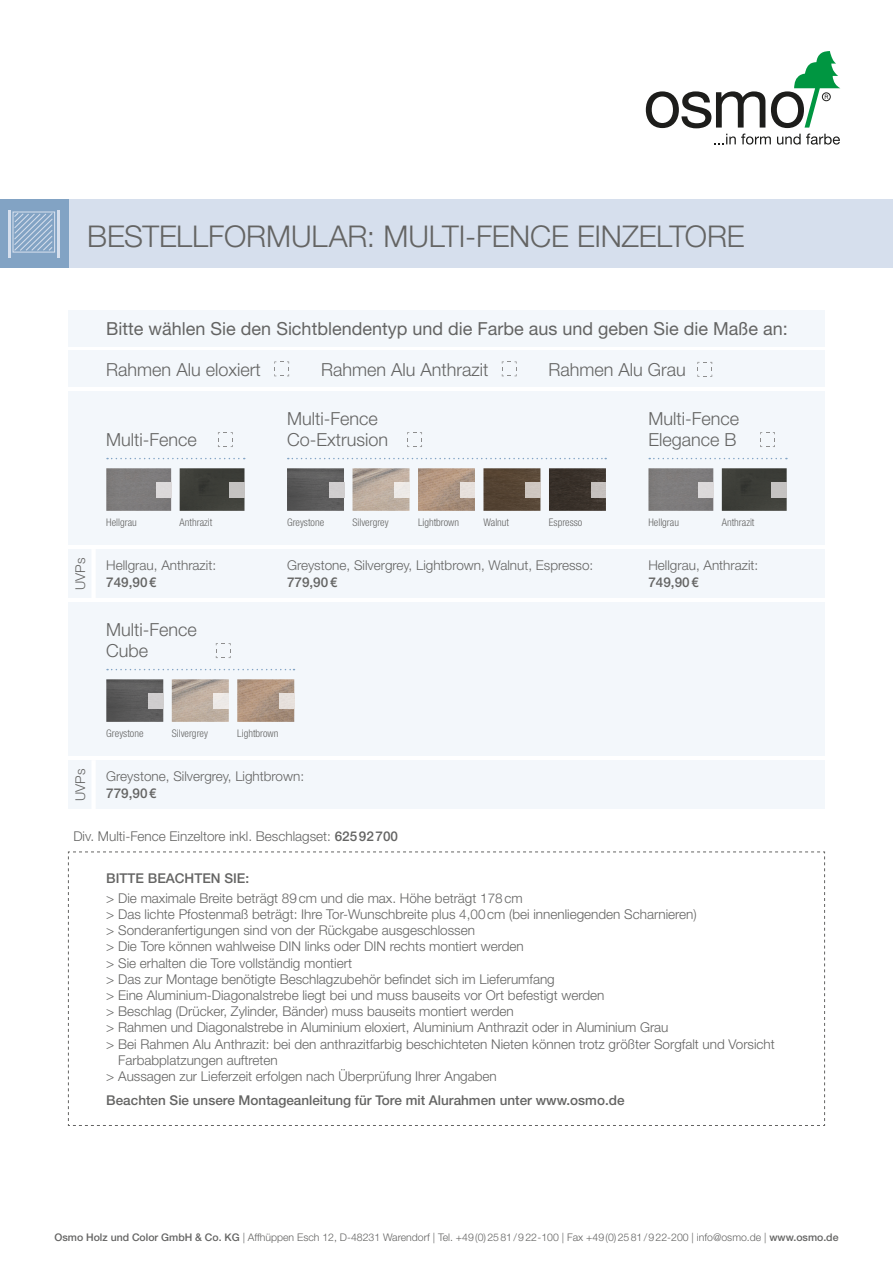
<style>
.page{position:relative;width:893px;height:1263px;background:#fff}
.page>*{position:absolute;margin:0;border:0;box-sizing:border-box;transform-origin:0 0}
.t1{font:300 30px "Helvetica Neue";letter-spacing:-.005em;color:#646463}
.t2{font:300 18px/21.6px "Helvetica Neue";color:#646463}
.t3{font:18px "Helvetica Neue";color:#646463}
.t4{font:300 13.5px "Helvetica Neue";color:#646463}
.t5{font:500 13.5px "Helvetica Neue";color:#646463}
.t6{font:300 10.5px "Helvetica Neue";color:#646463}
.t7{font:300 condensed 10.5px "Helvetica Neue";color:#646463}
.s1{font-weight:500}
</style>
<div class="page">
<svg style="left:714px;top:134px;width:57px;height:11px"></svg>
<svg style="left:777px;top:134px;width:63px;height:11px"></svg>
<svg style="left:771px;top:51px;width:69px;height:77px"></svg>
<svg style="left:646px;top:91px;width:119px;height:37px"></svg>
<div style="left:68px;top:200px;width:825px;height:68px;background:#d6dfed"></div>
<div style="left:0;top:200px;width:68px;height:68px;background:#82a3c4"></div>
<div style="left:12px;top:211px;width:43px;height:42px;border:1px solid #d6dfed"></div>
<hr style="left:8px;top:210px;width:3px;height:48px;background:#d6dfed">
<hr style="left:57px;top:210px;width:3px;height:48px;background:#d6dfed">
<svg style="left:13px;top:212px;width:41px;height:40px"></svg>
<div style="left:68px;top:391px;width:757px;height:154px;background:#f3f7fb"></div>
<div style="left:68px;top:602px;width:757px;height:154px;background:#f3f7fb"></div>
<div style="left:68px;top:310px;width:757px;height:37px;background:#f3f7fb"></div>
<svg style="left:107px;top:458px;width:138px;height:1px"></svg>
<img style="left:106px;top:468px;width:65px;height:43px">
<img style="left:156px;top:482px;width:15px;height:15px">
<svg style="left:218px;top:432px;width:15px;height:15px"></svg>
<svg style="left:649px;top:458px;width:138px;height:1px"></svg>
<img style="left:648px;top:468px;width:65px;height:43px">
<svg style="left:760px;top:432px;width:15px;height:15px"></svg>
<img style="left:698px;top:482px;width:15px;height:15px">
<svg style="left:68px;top:851px;width:757px;height:275px"></svg>
<div style="left:68px;top:549px;width:757px;height:49px;background:#f3f7fb"></div>
<div style="left:68px;top:760px;width:757px;height:49px;background:#f3f7fb"></div>
<svg style="left:288px;top:458px;width:318px;height:1px"></svg>
<img style="left:287px;top:468px;width:57px;height:43px">
<svg style="left:407px;top:432px;width:15px;height:15px"></svg>
<img style="left:483px;top:468px;width:57px;height:43px">
<img style="left:526px;top:482px;width:14px;height:15px">
<img style="left:549px;top:468px;width:57px;height:43px">
<img style="left:591px;top:482px;width:15px;height:15px">
<img style="left:329px;top:482px;width:15px;height:15px">
<img style="left:352px;top:468px;width:57px;height:43px">
<img style="left:395px;top:482px;width:14px;height:15px">
<img style="left:418px;top:468px;width:57px;height:43px">
<img style="left:460px;top:482px;width:15px;height:15px">
<svg style="left:107px;top:669px;width:187px;height:1px"></svg>
<img style="left:106px;top:679px;width:57px;height:43px">
<svg style="left:216px;top:643px;width:15px;height:15px"></svg>
<img style="left:148px;top:693px;width:15px;height:15px">
<img style="left:172px;top:679px;width:57px;height:43px">
<img style="left:214px;top:693px;width:15px;height:15px">
<img style="left:237px;top:679px;width:57px;height:43px">
<img style="left:279px;top:693px;width:15px;height:15px">
<div style="left:91px;top:549px;width:5px;height:49px;background:#fff"></div>
<div style="left:91px;top:760px;width:5px;height:49px;background:#fff"></div>
<img style="left:180px;top:468px;width:64px;height:43px">
<img style="left:230px;top:482px;width:14px;height:15px">
<img style="left:722px;top:468px;width:65px;height:43px">
<img style="left:772px;top:482px;width:15px;height:15px">
<div style="left:68px;top:351px;width:757px;height:36px;background:#f3f7fb"></div>
<svg style="left:274px;top:361px;width:15px;height:16px"></svg>
<svg style="left:502px;top:361px;width:15px;height:16px"></svg>
<svg style="left:697px;top:362px;width:15px;height:15px"></svg>
<h1 class="t1" style="left:87px;top:218px;width:659px">BESTELLFORMULAR: MULTI-FENCE EINZELTORE</h1>
<h2 class="t3" style="left:106px;top:318px;width:683px">Bitte wählen Sie den Sichtblendentyp und die Farbe aus und geben Sie die Maße an:</h2>
<h2 class="t2" style="left:106px;top:358px;width:156px">Rahmen Alu eloxiert</h2>
<h2 class="t2" style="left:321px;top:358px;width:169px">Rahmen Alu Anthrazit</h2>
<h2 class="t2" style="left:549px;top:358px;width:139px">Rahmen Alu Grau</h2>
<h2 class="t2" style="left:106px;top:429px;width:92px">Multi-Fence</h2>
<h2 class="t2" style="left:287px;top:407px;width:102px">Multi-Fence<br>Co-Extrusion</h2>
<h2 class="t2" style="left:648px;top:407px;width:92px">Multi-Fence<br>Elegance B</h2>
<p class="t4" style="left:72px;top:590px;width:34px;rotate:-90deg">UVPs</p>
<p class="t7" style="left:287px;top:516px;width:39px">Greystone</p>
<p class="t7" style="left:352px;top:516px;width:38px">Silvergrey</p>
<p class="t7" style="left:418px;top:516px;width:43px">Lightbrown</p>
<p class="t7" style="left:106px;top:516px;width:32px">Hellgrau</p>
<p class="t7" style="left:483px;top:516px;width:27px">Walnut</p>
<p class="t7" style="left:549px;top:516px;width:35px">Espresso</p>
<p class="t7" style="left:180px;top:516px;width:34px">Anthrazit</p>
<p class="t7" style="left:722px;top:516px;width:34px">Anthrazit</p>
<p class="t7" style="left:648px;top:516px;width:32px">Hellgrau</p>
<p class="t4" style="left:106px;top:557px;width:111px">Hellgrau, Anthrazit:</p>
<p class="t5" style="left:106px;top:574px;width:52px">749,90 €</p>
<h2 class="t2" style="left:106px;top:618px;width:92px">Multi-Fence<br>Cube</h2>
<p class="t4" style="left:287px;top:557px;width:308px">Greystone, Silvergrey, Lightbrown, Walnut, Espresso:</p>
<p class="t5" style="left:287px;top:574px;width:52px">779,90 €</p>
<p class="t4" style="left:648px;top:557px;width:111px">Hellgrau, Anthrazit:</p>
<p class="t5" style="left:648px;top:574px;width:52px">749,90 €</p>
<p class="t7" style="left:106px;top:727px;width:39px">Greystone</p>
<p class="t7" style="left:172px;top:727px;width:38px">Silvergrey</p>
<p class="t7" style="left:237px;top:727px;width:43px">Lightbrown</p>
<p class="t4" style="left:72px;top:801px;width:34px;rotate:-90deg">UVPs</p>
<p class="t4" style="left:73px;top:828px;width:326px">Div. Multi-Fence Einzeltore inkl. Beschlagset: <span class="s1">625 92 700</span></p>
<p class="t4" style="left:106px;top:768px;width:199px">Greystone, Silvergrey, Lightbrown:</p>
<p class="t5" style="left:106px;top:785px;width:52px">779,90 €</p>
<p class="t5" style="left:106px;top:870px;width:144px">BITTE BEACHTEN SIE:</p>
<p class="t4" style="left:106px;top:890px;width:418px">&gt; Die maximale Breite beträgt 89 cm und die max. Höhe beträgt 178 cm</p>
<p class="t4" style="left:106px;top:906px;width:592px">&gt; Das lichte Pfostenmaß beträgt: Ihre Tor-Wunschbreite plus 4,00 cm (bei innenliegenden Scharnieren)</p>
<p class="t4" style="left:106px;top:922px;width:370px">&gt; Sonderanfertigungen sind von der Rückgabe ausgeschlossen</p>
<p class="t4" style="left:106px;top:938px;width:419px">&gt; Die Tore können wahlweise DIN links oder DIN rechts montiert werden</p>
<p class="t4" style="left:106px;top:954px;width:247px">&gt; Sie erhalten die Tore vollständig montiert</p>
<p class="t4" style="left:106px;top:971px;width:450px">&gt; Das zur Montage benötigte Beschlagzubehör befindet sich im Lieferumfang</p>
<p class="t4" style="left:106px;top:987px;width:500px">&gt; Eine Aluminium-Diagonalstrebe liegt bei und muss bauseits vor Ort befestigt werden</p>
<p class="t4" style="left:106px;top:1003px;width:409px">&gt; Beschlag (Drücker, Zylinder, Bänder) muss bauseits montiert werden</p>
<p class="t4" style="left:106px;top:1019px;width:564px">&gt; Rahmen und Diagonalstrebe in Aluminium eloxiert, Aluminium Anthrazit oder in Aluminium Grau</p>
<p class="t4" style="left:106px;top:1035px;width:670px">&gt; Bei Rahmen Alu Anthrazit: bei den anthrazitfarbig beschichteten Nieten können trotz größter Sorgfalt und Vorsicht</p>
<p class="t4" style="left:118px;top:1052px;width:161px">Farbabplatzungen auftreten</p>
<p class="t4" style="left:106px;top:1068px;width:392px">&gt; Aussagen zur Lieferzeit erfolgen nach Überprüfung Ihrer Angaben</p>
<p class="t5" style="left:106px;top:1092px;width:520px">Beachten Sie unsere Montageanleitung für Tore mit Alurahmen unter www.osmo.de</p>
<p class="t6" style="left:54px;top:1231px;width:786px"><span class="s1">Osmo Holz und Color GmbH &amp; Co. KG</span> | Affhüppen Esch 12, D-48231 Warendorf | Tel. +49 (0) 25 81 / 9 22-100 | Fax +49 (0) 25 81 / 9 22-200 | info@osmo.de | <span class="s1">www.osmo.de</span></p>
</div>
